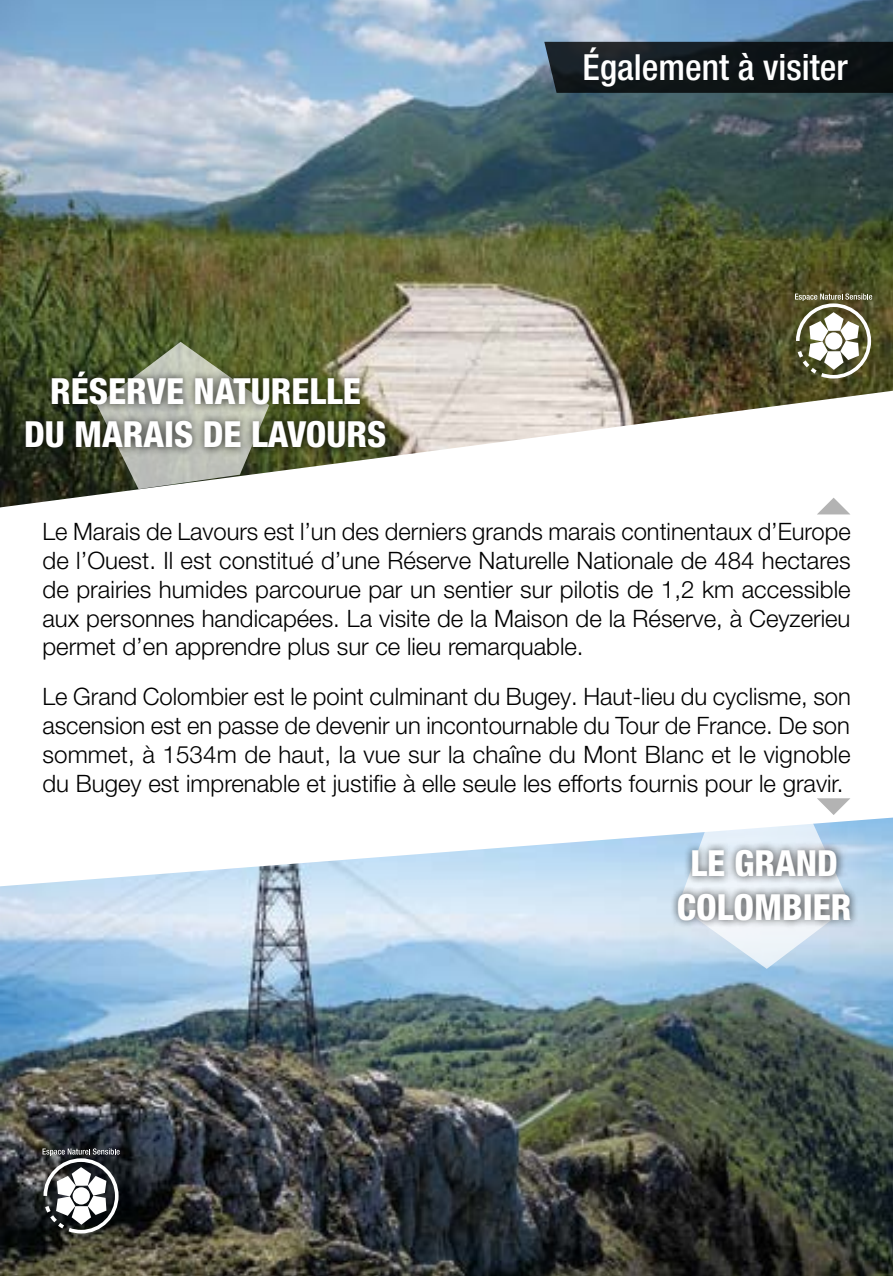
<style>
.page{position:relative;width:893px;height:1276px;background:#fff}
.page>*{position:absolute;margin:0;border:0;box-sizing:border-box;transform-origin:0 0}
.t1{font:800 condensed 36px/43.2px "Helvetica Neue LT Pro";color:#fff;text-align:center}
.t2{font:500 condensed 36px "Helvetica Neue LT Pro";color:#fff}
.t3{font:300 24px/28.8px "Helvetica Neue LT Pro";color:#000;text-align:justify}
</style>
<div class="page">
<img style="left:0;top:0;width:893px;height:507px">
<img style="left:0;top:817px;width:893px;height:459px">
<svg style="left:544px;top:42px;width:349px;height:51px;background:#12181c"></svg>
<svg style="left:97px;top:342px;width:172px;height:147px;background:#899077"></svg>
<div style="left:17px;top:363px;width:377px;height:94px;background:#000;opacity:.75"></div>
<svg style="left:678px;top:821px;width:172px;height:148px"></svg>
<div style="left:670px;top:840px;width:189px;height:89px;background:#000;opacity:.75"></div>
<svg style="left:817px;top:798px;width:33px;height:17px"></svg>
<svg style="left:817px;top:497px;width:33px;height:17px"></svg>
<svg style="left:794px;top:293px;width:79px;height:87px"></svg>
<svg style="left:42px;top:1148px;width:78px;height:87px"></svg>
<h1 class="t1" style="left:24px;top:369px;width:364px">RÉSERVE NATURELLE<br>DU MARAIS DE LAVOURS</h1>
<h1 class="t2" style="left:583px;top:46px;width:267px">Également à visiter</h1>
<p class="t3" style="left:43px;top:517px;width:810px">Le Marais de Lavours est l’un des derniers grands marais continentaux d’Europe de l’Ouest. Il est constitué d’une Réserve Naturelle Nationale de 484 hectares de prairies humides parcourue par un sentier sur pilotis de 1,2 km accessible aux personnes handicapées. La visite de la Maison de la Réserve, à Ceyzerieu permet d’en apprendre plus sur ce lieu remarquable.</p>
<p class="t3" style="left:43px;top:682px;width:810px">Le Grand Colombier est le point culminant du Bugey. Haut-lieu du cyclisme, son ascension est en passe de devenir un incontournable du Tour de France. De son sommet, à 1534m de haut, la vue sur la chaîne du Mont Blanc et le vignoble du Bugey est imprenable et justifie à elle seule les efforts fournis pour le gravir.</p>
<h1 class="t1" style="left:677px;top:841px;width:176px">LE GRAND<br>COLOMBIER</h1>
</div>
